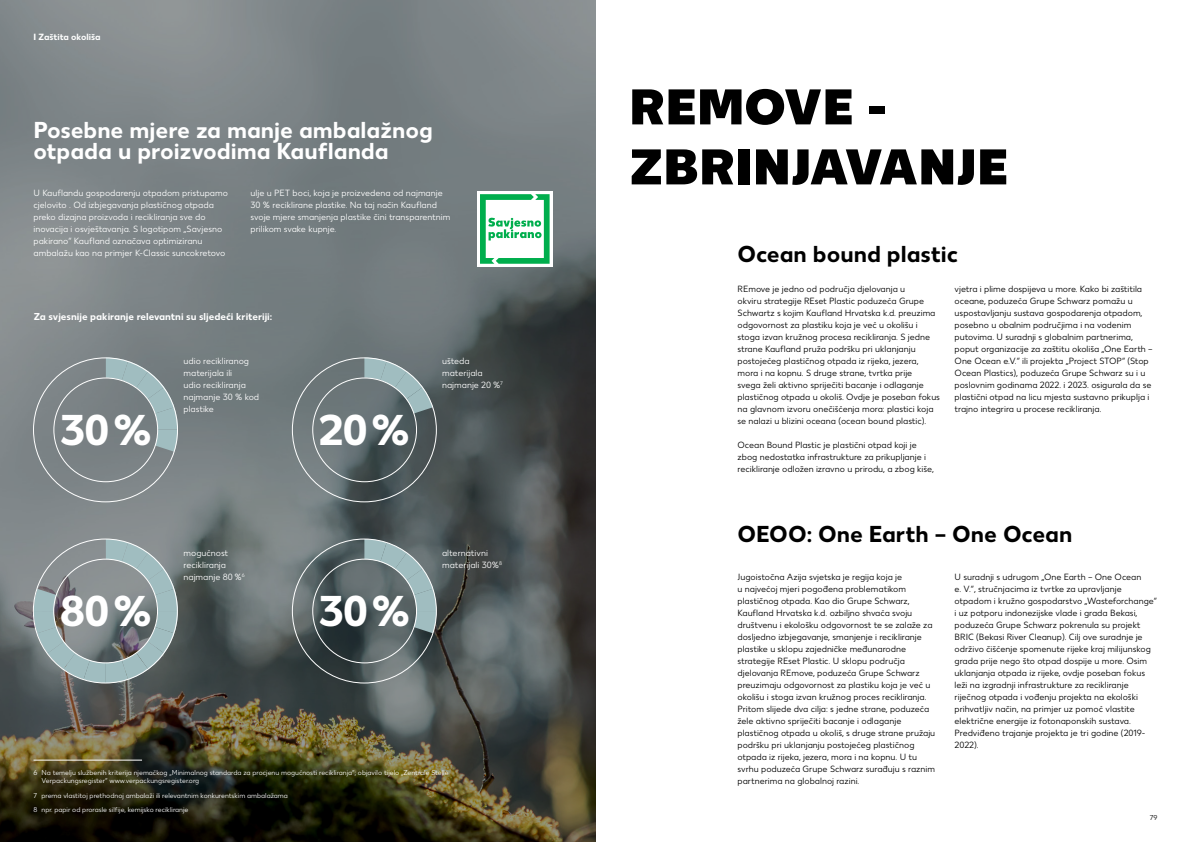
<style>
.page{position:relative;width:1191px;height:842px;background:#fff}
.page>*{position:absolute;margin:0;border:0;box-sizing:border-box;transform-origin:0 0}
.t1{font:800 50px/60px "Kaufland";color:#000;scale:1.05 1}
.t2{font:700 43px "Kaufland";letter-spacing:-.025em;color:#fff}
.t3{font:700 23px/21.4px "Kaufland";color:#fff}
.t4{font:700 23px "Kaufland";color:#000}
.t5{font:700 10px "Kaufland";color:#fff}
.t6{font:9px/12px "Kaufland";color:#000}
.t7{font:9px/12px "Kaufland";color:#fff}
.t8{font:700 9px "Kaufland";color:#fff}
.t9{font:7px/8.4px "Kaufland";color:#fff}
.t10{font:7px "Kaufland";color:#000}
</style>
<div class="page">
<svg style="left:0;top:0;width:595px;height:842px;background:#646967"></svg>
<hr style="left:34px;top:760px;width:108px;height:1px;background:#fff">
<svg style="left:34px;top:539px;width:144px;height:144px;background:#889496"></svg>
<svg style="left:364px;top:539px;width:72px;height:94px;background:#77888a"></svg>
<svg style="left:106px;top:357px;width:72px;height:95px;background:#879699"></svg>
<svg style="left:364px;top:357px;width:69px;height:56px;background:#809194"></svg>
<div style="left:477px;top:191px;width:75px;height:76px;background:#fff"></div>
<svg style="left:480px;top:194px;width:69px;height:70px"></svg>
<p class="t8" style="left:34px;top:32px;width:68px">I Zaštita okoliša</p>
<h3 class="t3" style="left:34px;top:120px;width:401px">Posebne mjere za manje ambalažnog otpada u proizvodima Kauflanda</h3>
<p class="t7" style="left:34px;top:188px;width:196px">U Kauflandu gospodarenju otpadom pristupamo cjelovito . Od izbjegavanja plastičnog otpada preko dizajna proizvoda i recikliranja sve do inovacija i osvještavanja. S logotipom „Savjesno pakirano“ Kaufland označava optimiziranu ambalažu kao na primjer K-Classic suncokretovo</p>
<p class="t7" style="left:250px;top:188px;width:201px">ulje u PET boci, koja je proizvedena od najmanje 30 % reciklirane plastike. Na taj način Kaufland svoje mjere smanjenja plastike čini transparentnim prilikom svake kupnje.</p>
<p class="t5" style="left:34px;top:310px;width:240px">Za svjesnije pakiranje relevantni su sljedeći kriteriji:</p>
<p class="t7" style="left:183px;top:356px;width:77px">udio recikliranog materijala ili<br>udio recikliranja najmanje 30 % kod plastike</p>
<p class="t7" style="left:442px;top:356px;width:62px">ušteda materijala najmanje 20 %<sup>7</sup></p>
<h2 class="t2" style="left:60px;top:404px;width:93px">30 %</h2>
<h2 class="t2" style="left:319px;top:404px;width:93px">20 %</h2>
<p class="t7" style="left:183px;top:548px;width:63px">mogućnost recikliranja najmanje 80 %<sup>6</sup></p>
<p class="t7" style="left:442px;top:548px;width:61px">alternativni materijali 30%<sup>8</sup></p>
<h2 class="t2" style="left:60px;top:585px;width:93px">80 %</h2>
<h2 class="t2" style="left:318px;top:585px;width:93px">30 %</h2>
<p class="t9" style="left:42px;top:768px;width:408px;text-indent:-8px">6 Na temelju službenih kriterija njemačkog „Minimalnog standarda za procjenu mogućnosti recikliranja“; objavilo tijelo „Zentrale Stelle<br>Verpackungsregister“ www.verpackungsregister.org</p>
<p class="t9" style="left:34px;top:788px;width:256px;line-height:14.4px">7 prema vlastitoj prethodnoj ambalaži ili relevantnim konkurentskim ambalažama<br>8 npr. papir od prorasle silfije, kemijsko recikliranje</p>
<h1 class="t1" style="left:629px;top:78px;width:363px">REMOVE -<br>ZBRINJAVANJE</h1>
<h3 class="t4" style="left:737px;top:240px;width:222px">Ocean bound plastic</h3>
<p class="t6" style="left:737px;top:284px;width:204px">REmove je jedno od područja djelovanja u<br>okviru strategije REset Plastic poduzeća Grupe Schwartz s kojim Kaufland Hrvatska k.d. preuzima odgovornost za plastiku koja je već u okolišu i stoga izvan kružnog procesa recikliranja. S jedne strane Kaufland pruža podršku pri uklanjanju postojećeg plastičnog otpada iz rijeka, jezera, mora i na kopnu. S druge strane, tvrtka prije<br>svega želi aktivno spriječiti bacanje i odlaganje plastičnog otpada u okoliš. Ovdje je poseban fokus na glavnom izvoru onečišćenja mora: plastici koja se nalazi u blizini oceana (ocean bound plastic).</p>
<p class="t6" style="left:737px;top:440px;width:198px">Ocean Bound Plastic je plastični otpad koji je zbog nedostatka infrastrukture za prikupljanje i recikliranje odložen izravno u prirodu, a zbog kiše,</p>
<p class="t6" style="left:954px;top:284px;width:200px">vjetra i plime dospijeva u more. Kako bi zaštitila oceane, poduzeća Grupe Schwarz pomažu u uspostavljanju sustava gospodarenja otpadom, posebno u obalnim područjima i na vodenim putovima. U suradnji s globalnim partnerima, poput organizacije za zaštitu okoliša „One Earth – One Ocean e.V.“ ili projekta „Project STOP“ (Stop Ocean Plastics), poduzeća Grupe Schwarz su i u poslovnim godinama 2022. i 2023. osigurala da se plastični otpad na licu mjesta sustavno prikuplja i trajno integrira u procese recikliranja.</p>
<h3 class="t4" style="left:737px;top:520px;width:336px">OEOO: One Earth – One Ocean</h3>
<p class="t6" style="left:737px;top:572px;width:199px">Jugoistočna Azija svjetska je regija koja je<br>u najvećoj mjeri pogođena problematikom plastičnog otpada. Kao dio Grupe Schwarz, Kaufland Hrvatska k.d. ozbiljno shvaća svoju društvenu i ekološku odgovornost te se zalaže za dosljedno izbjegavanje, smanjenje i recikliranje plastike u sklopu zajedničke međunarodne strategije REset Plastic. U sklopu područja djelovanja REmove, poduzeća Grupe Schwarz preuzimaju odgovornost za plastiku koja je već u okolišu i stoga izvan kružnog proces recikliranja.<br>Pritom slijede dva cilja: s jedne strane, poduzeća žele aktivno spriječiti bacanje i odlaganje plastičnog otpada u okoliš, s druge strane pružaju podršku pri uklanjanju postojećeg plastičnog otpada iz rijeka, jezera, mora i na kopnu. U tu svrhu poduzeća Grupe Schwarz surađuju s raznim partnerima na globalnoj razini.</p>
<p class="t6" style="left:954px;top:572px;width:204px">U suradnji s udrugom „One Earth – One Ocean<br>e. V.“, stručnjacima iz tvrtke za upravljanje otpadom i kružno gospodarstvo „Wasteforchange“ i uz potporu indonezijske vlade i grada Bekasi, poduzeća Grupe Schwarz pokrenula su projekt BRIC (Bekasi River Cleanup). Cilj ove suradnje je održivo čišćenje spomenute rijeke kraj milijunskog grada prije nego što otpad dospije u more. Osim uklanjanja otpada iz rijeke, ovdje poseban fokus leži na izgradnji infrastrukture za recikliranje riječnog otpada i vođenju projekta na ekološki prihvatljiv način, na primjer uz pomoć vlastite električne energije iz fotonaponskih sustava.<br>Predviđeno trajanje projekta je tri godine (2019- 2022).</p>
<p class="t10" style="left:1149px;top:814px;width:9px">79</p>
</div>
